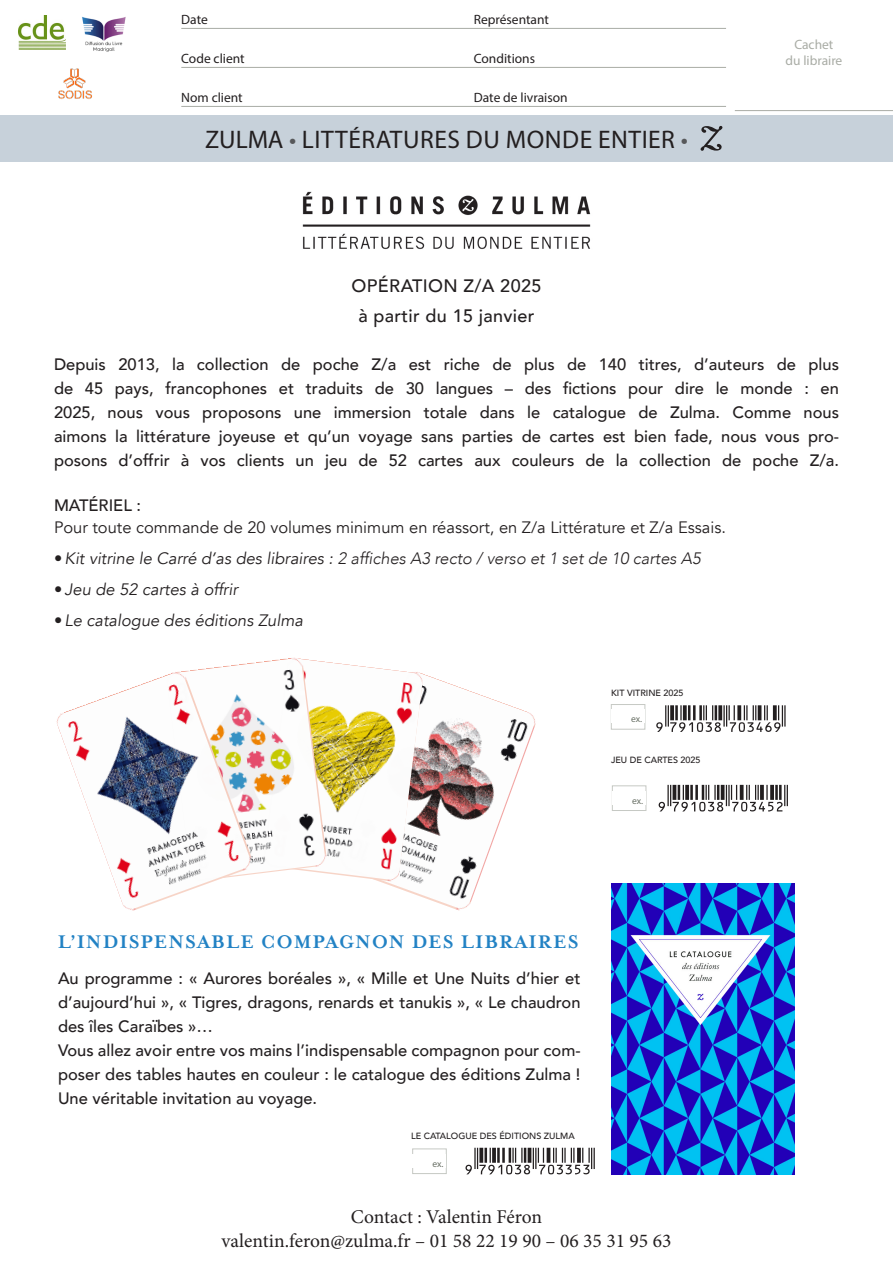
<style>
.page{position:relative;width:893px;height:1263px;background:#fff}
.page>*{position:absolute;margin:0;border:0;box-sizing:border-box;transform-origin:0 0}
.t1{font:25.5px "Myriad Pro";letter-spacing:.02em;color:#231f20}
.L_auteur_POCHE{font:700 21px "Mrs Eaves OT";letter-spacing:.05em;color:#2282c4}
.t2{font:19.5px "Minion Pro";color:#231f20}
.Info_Inter{font:500 18px "Avenir";letter-spacing:.02em;color:#231f20}
.t3{font:500 16.5px/24px "Avenir";color:#231f20;text-align:justify}
.t4{font:16.5px/22.5px "Avenir";color:#231f20}
.t5{font:italic 300 16.5px "Avenir";color:#231f20}
.t6{font:italic 16.5px "Avenir";color:#231f20}
.t7{font:13.5px "Myriad Pro";color:#231f20}
.t8{font:13.5px "Myriad Pro";color:#a9aca5}
.t9{font:9.6px "Myriad Pro";color:#686f64}
.NOM{font:500 9px "Avenir";color:#231f20}
.s1{color:#57585a}
.s2{font-weight:500}
.s3{font-weight:400;font-style:normal}
.s4{font-weight:400}
.s5{font-style:normal}
</style>
<div class="page">
<img style="left:302px;top:191px;width:289px;height:59px">
<div style="left:0;top:115px;width:893px;height:46px;background:#c7d1da"></div>
<svg style="left:700px;top:126px;width:23px;height:25px"></svg>
<img style="left:18px;top:16px;width:48px;height:34px">
<img style="left:82px;top:16px;width:44px;height:36px">
<img style="left:58px;top:68px;width:34px;height:31px">
<hr style="left:735px;top:110px;width:158px;height:1px;background:#a9aca5">
<hr style="left:181px;top:28px;width:545px;height:1px;background:#a9aca5">
<hr style="left:181px;top:67px;width:545px;height:1px;background:#a9aca5">
<hr style="left:181px;top:106px;width:545px;height:1px;background:#a9aca5">
<img style="left:611px;top:884px;width:183px;height:290px">
<div style="left:412px;top:1149px;width:34px;height:25px;border:1px solid #c6c9c4"></div>
<div style="left:412px;top:1154px;width:34px;height:13px;background:#fff"></div>
<svg style="left:465px;top:1148px;width:130px;height:26px"></svg>
<img style="left:381px;top:674px;width:155px;height:237px">
<img style="left:328px;top:662px;width:95px;height:220px">
<img style="left:202px;top:657px;width:126px;height:217px">
<img style="left:56px;top:669px;width:199px;height:242px">
<div style="left:612px;top:786px;width:34px;height:25px;border:1px solid #c6c9c4"></div>
<div style="left:612px;top:791px;width:34px;height:13px;background:#fff"></div>
<svg style="left:659px;top:785px;width:129px;height:26px"></svg>
<div style="left:611px;top:704px;width:34px;height:25px;border:1px solid #c6c9c4"></div>
<div style="left:611px;top:710px;width:34px;height:13px;background:#fff"></div>
<hr style="left:784px;top:705px;width:2px;height:21px;background:#231f20">
<svg style="left:656px;top:705px;width:127px;height:27px"></svg>
<p class="t7" style="left:181px;top:11px;width:28px">Date</p>
<p class="t7" style="left:474px;top:11px;width:77px">Représentant</p>
<p class="t7" style="left:181px;top:50px;width:65px">Code client</p>
<p class="t7" style="left:474px;top:50px;width:63px">Conditions</p>
<p class="t7" style="left:181px;top:89px;width:63px">Nom client</p>
<p class="t7" style="left:474px;top:89px;width:95px">Date de livraison</p>
<p class="t1" style="left:205px;top:124px;width:484px">ZULMA <span class="s1">•</span> LITTÉRATURES DU MONDE ENTIER <span class="s1">•</span></p>
<p class="t8" style="left:794px;top:36px;width:41px">Cachet</p>
<p class="t8" style="left:785px;top:53px;width:58px">du libraire</p>
<p class="Info_Inter" style="left:352px;top:271px;width:191px">OPÉRATION Z/A 2025</p>
<p class="Info_Inter" style="left:358px;top:300px;width:178px">à partir du 15 janvier</p>
<p class="t3" style="left:54px;top:351px;width:787px">Depuis 2013, la collection de poche Z/a est riche de plus de 140 titres, d’auteurs de plus de 45 pays, francophones et traduits de 30 langues – des fictions pour dire le monde : en 2025, nous vous proposons une immersion totale dans le catalogue de Zulma. Comme nous aimons la littérature joyeuse et qu’un voyage sans parties de cartes est bien fade, nous vous pro&shy;posons d’offrir à vos clients un jeu de 52 cartes aux couleurs de la collection de poche Z/a.</p>
<p class="t4" style="left:54px;top:494px;width:673px"><span class="s2">MATÉRIEL :<br></span>Pour toute commande de 20 volumes minimum en réassort, en Z/a Littérature et Z/a Essais.</p>
<p class="t5" style="left:54px;top:549px;width:648px"><span class="s3">•</span><span class="s4">Kit vitrine le Carré d’as des libraires :</span> 2 affiches A3 recto / verso et 1 set de 10 cartes A5</p>
<p class="t6" style="left:54px;top:580px;width:185px"><span class="s5">•</span> Jeu de 52 cartes à offrir</p>
<p class="t6" style="left:54px;top:611px;width:250px"><span class="s5">•</span> Le catalogue des éditions Zulma</p>
<p class="NOM" style="left:611px;top:685px;width:74px">KIT VITRINE 2025</p>
<p class="t9" style="left:631px;top:713px;width:12px">ex.</p>
<p class="NOM" style="left:611px;top:752px;width:91px">JEU DE CARTES 2025</p>
<p class="t9" style="left:632px;top:794px;width:12px">ex.</p>
<p class="L_auteur_POCHE" style="left:58px;top:929px;width:522px">L’INDISPENSABLE COMPAGNON DES LIBRAIRES</p>
<p class="t3" style="left:58px;top:965px;width:524px">Au programme : « Aurores boréales », « Mille et Une Nuits d’hier et d’aujourd’hui », « Tigres, dragons, renards et tanukis », « Le chaudron des îles Caraïbes »…</p>
<p class="t3" style="left:58px;top:1037px;width:524px">Vous allez avoir entre vos mains l’indispensable compagnon pour com&shy;poser des tables hautes en couleur : le catalogue des éditions Zulma !<br>Une véritable invitation au voyage.</p>
<p class="NOM" style="left:411px;top:1128px;width:165px">LE CATALOGUE DES ÉDITIONS ZULMA</p>
<p class="t9" style="left:433px;top:1157px;width:12px">ex.</p>
<p class="t2" style="left:351px;top:1204px;width:193px">Contact : Valentin Féron</p>
<p class="t2" style="left:222px;top:1228px;width:451px">valentin.feron@zulma.fr – 01 58 22 19 90 – 06 35 31 95 63</p>
</div>
